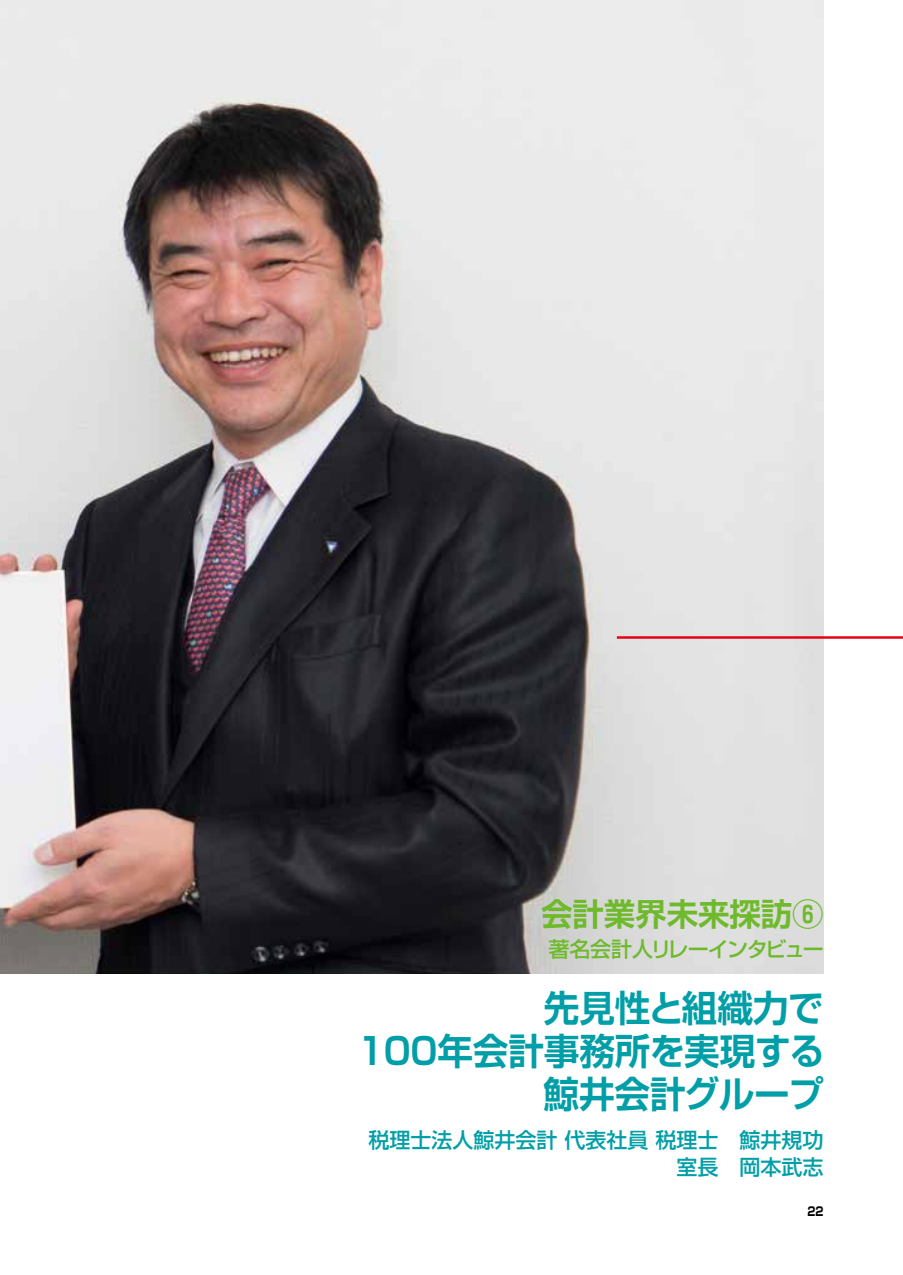
<style>
.page{position:relative;width:903px;height:1275px;background:#fff}
.page>*{position:absolute;margin:0;border:0;box-sizing:border-box;transform-origin:0 0}
.t1{font:700 36.75px/42.9px "Shin Go Pr 6 N De";letter-spacing:-.005em;color:#009fa8;text-align:right}
.t2{font:700 31.5px "Shin Go Pr 6 N De";letter-spacing:-.005em;color:#6fba2c}
.t3{font:500 21px/27.1px "Shin Go Pr 6 N";color:#009fa8;text-align:right}
.t4{font:500 21px "Shin Go Pr 6 N";letter-spacing:-.06em;color:#6fba2c}
.t5{font:700 12.25px "Shin Go Pr 5";color:#000;scale:.8 1}
</style>
<div class="page">
<img style="left:0;top:0;width:823px;height:974px">
<hr style="left:617px;top:636px;width:286px;height:3px;background:#e60012">
<p class="t2" style="left:541px;top:888px;width:284px">会計業界未来探訪6</p>
<p class="t4" style="left:548px;top:932px;width:277px">著名会計人リレーインタビュー</p>
<p class="t1" style="left:358px;top:985px;width:468px">先見性と組織力で<br>100年会計事務所を実現する鯨井会計グループ</p>
<p class="t3" style="left:368px;top:1125px;width:456px">税理士法人鯨井会計代表社員税理士　鯨井規功室長　岡本武志</p>
<p class="t5" style="left:807px;top:1202px;width:22px">22</p>
</div>
